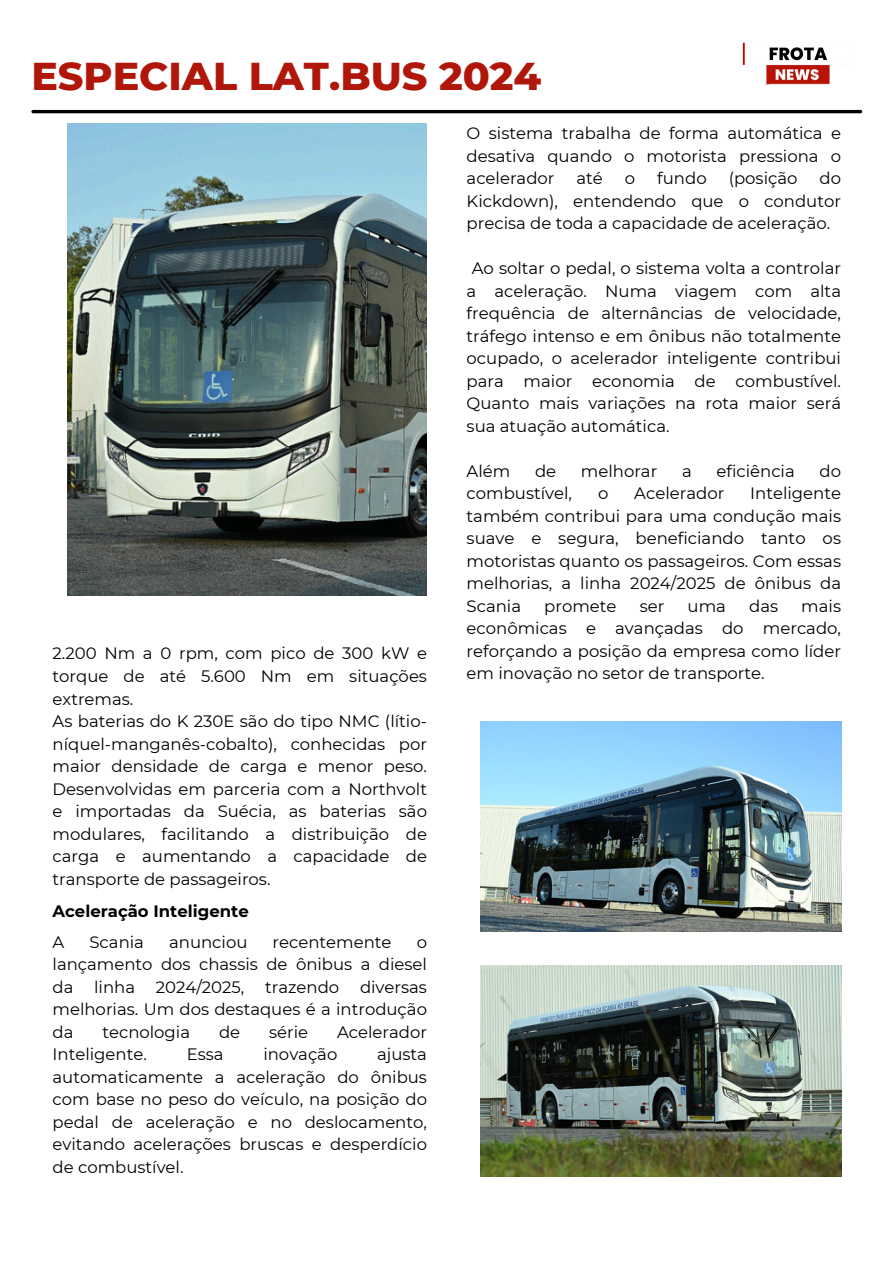
<style>
.page{position:relative;width:894px;height:1264px;background:#fff}
.page>*{position:absolute;margin:0;border:0;box-sizing:border-box;transform-origin:0 0}
.t1{font:800 39.6px "Montserrat";color:#b01609}
.t2{font:16.5px/22.5px "Montserrat";color:#000;text-align:justify}
.t3{font:700 16.5px "Montserrat";color:#000}
</style>
<div class="page">
<img style="left:67px;top:124px;width:359px;height:471px">
<hr style="left:33px;top:110px;width:827px;height:3px;background:#000">
<img style="left:702px;top:42px;width:161px;height:70px">
<img style="left:480px;top:721px;width:360px;height:210px">
<img style="left:480px;top:965px;width:360px;height:211px">
<p class="t1" style="left:31px;top:51px;width:511px">ESPECIAL LAT.BUS 2024</p>
<p class="t2" style="left:53px;top:642px;width:376px">2.200 Nm a 0 rpm, com pico de 300 kW e torque de até 5.600 Nm em situações extremas.</p>
<p class="t2" style="left:53px;top:710px;width:376px">As baterias do K 230E são do tipo NMC (lítio&shy;níquel-manganês-cobalto), conhecidas por maior densidade de carga e menor peso.<br>Desenvolvidas em parceria com a Northvolt e importadas da Suécia, as baterias são modulares, facilitando a distribuição de carga e aumentando a capacidade de transporte de passageiros.</p>
<h2 class="t3" style="left:53px;top:900px;width:198px">Aceleração Inteligente</h2>
<p class="t2" style="left:53px;top:930px;width:13px">A</p>
<p class="t2" style="left:89px;top:930px;width:56px">Scania</p>
<p class="t2" style="left:169px;top:930px;width:80px">anunciou</p>
<p class="t2" style="left:272px;top:930px;width:120px">recentemente</p>
<p class="t2" style="left:53px;top:930px;width:376px;text-indent:364px">o lançamento dos chassis de ônibus a diesel da</p>
<p class="t2" style="left:94px;top:975px;width:42px">linha</p>
<p class="t2" style="left:156px;top:975px;width:90px">2024/2025,</p>
<p class="t2" style="left:265px;top:975px;width:76px">trazendo</p>
<p class="t2" style="left:53px;top:975px;width:376px;text-indent:307px">diversas melhorias. Um dos destaques é a introdução da</p>
<p class="t2" style="left:102px;top:1020px;width:89px">tecnologia</p>
<p class="t2" style="left:219px;top:1020px;width:23px">de</p>
<p class="t2" style="left:269px;top:1020px;width:41px">série</p>
<p class="t2" style="left:337px;top:1020px;width:91px">Acelerador</p>
<p class="t2" style="left:53px;top:1043px;width:96px">Inteligente.</p>
<p class="t2" style="left:187px;top:1043px;width:38px">Essa</p>
<p class="t2" style="left:263px;top:1043px;width:75px">inovação</p>
<p class="t2" style="left:53px;top:1043px;width:376px;text-indent:324px">ajusta automaticamente a aceleração do ônibus com base no peso do veículo, na posição do pedal de aceleração e no deslocamento, evitando acelerações bruscas e desperdício de combustível.</p>
<p class="t2" style="left:466px;top:122px;width:376px">O sistema trabalha de forma automática e desativa quando o motorista pressiona o acelerador</p>
<p class="t2" style="left:576px;top:167px;width:28px">até</p>
<p class="t2" style="left:624px;top:167px;width:12px">o</p>
<p class="t2" style="left:657px;top:167px;width:51px">fundo</p>
<p class="t2" style="left:728px;top:167px;width:70px">(posição</p>
<p class="t2" style="left:466px;top:167px;width:376px;text-indent:353px">do Kickdown), entendendo que o condutor precisa de toda a capacidade de aceleração.</p>
<p class="t2" style="left:466px;top:257px;width:376px;text-indent:5px">Ao soltar o pedal, o sistema volta a controlar a aceleração. Numa viagem com alta frequência de alternâncias de velocidade, tráfego intenso e em ônibus não totalmente ocupado, o acelerador inteligente contribui para maior economia de combustível.<br>Quanto mais variações na rota maior será sua atuação automática.</p>
<p class="t2" style="left:466px;top:459px;width:45px">Além</p>
<p class="t2" style="left:535px;top:459px;width:23px">de</p>
<p class="t2" style="left:580px;top:459px;width:78px">melhorar</p>
<p class="t2" style="left:681px;top:459px;width:11px">a</p>
<p class="t2" style="left:716px;top:459px;width:80px">eficiência</p>
<p class="t2" style="left:819px;top:459px;width:23px">do</p>
<p class="t2" style="left:466px;top:482px;width:107px">combustível,</p>
<p class="t2" style="left:598px;top:482px;width:12px">o</p>
<p class="t2" style="left:634px;top:482px;width:91px">Acelerador</p>
<p class="t2" style="left:466px;top:482px;width:376px;text-indent:283px">Inteligente também contribui para uma condução mais suave e segura, beneficiando tanto os motoristas quanto os passageiros. Com essas melhorias, a linha 2024/2025 de ônibus da Scania</p>
<p class="t2" style="left:466px;top:594px;width:376px;text-indent:334px">mais econômicas e avançadas do mercado, reforçando a posição da empresa como líder em inovação no setor de transporte.</p>
<p class="t2" style="left:544px;top:594px;width:74px">promete</p>
<p class="t2" style="left:639px;top:594px;width:26px">ser</p>
<p class="t2" style="left:687px;top:594px;width:40px">uma</p>
<p class="t2" style="left:749px;top:594px;width:30px">das</p>
</div>
